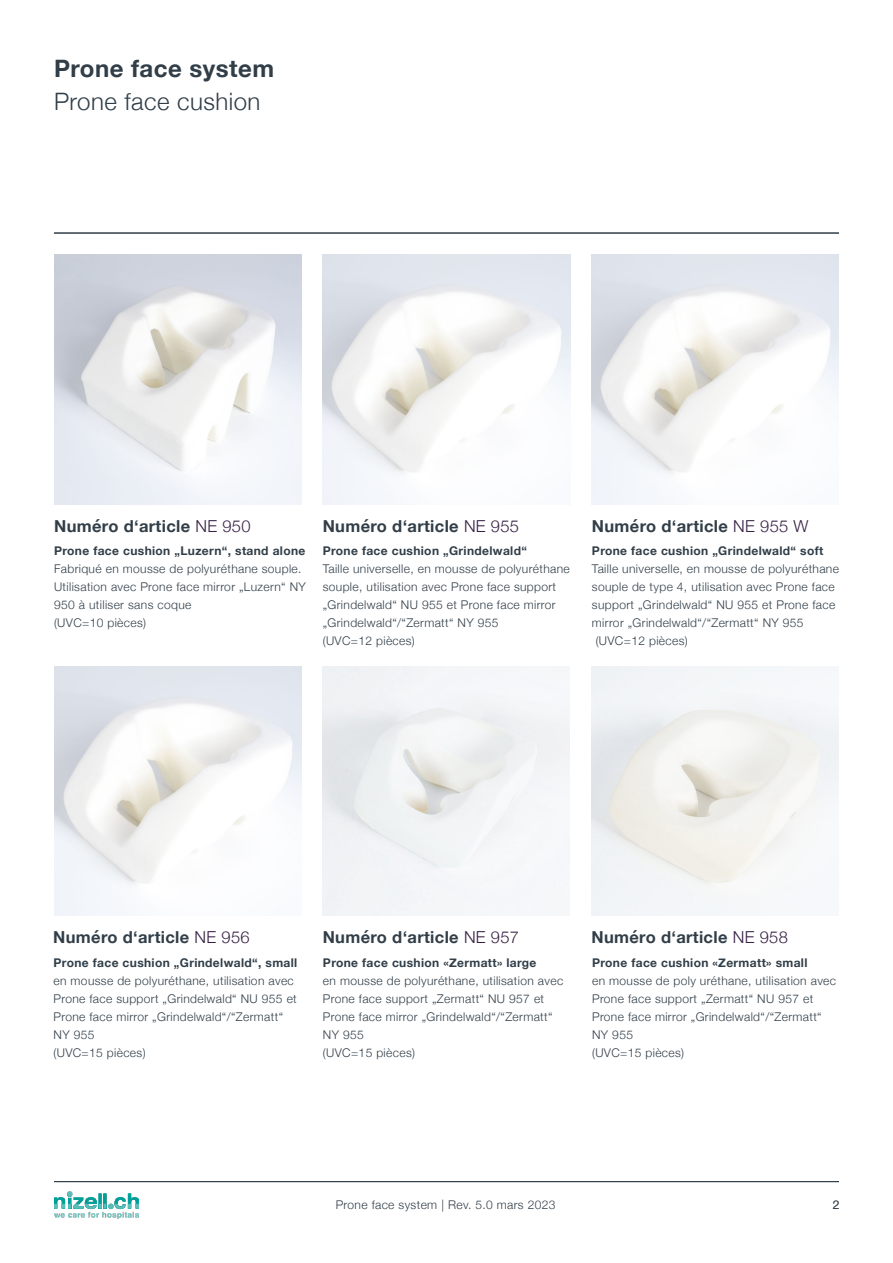
<style>
.page{position:relative;width:893px;height:1263px;background:#fff}
.page>*{position:absolute;margin:0;border:0;box-sizing:border-box;transform-origin:0 0}
.Untertitel{font:300 24px "Helvetica Neue";letter-spacing:.02em;color:#313e48}
.Überschrift{font:700 24px "Helvetica Neue";letter-spacing:.02em;color:#313e48}
.Fliesstext{font:700 16.5px "Helvetica Neue";letter-spacing:.02em;color:#313e48}
.Kleingeschriebenes{font:300 12px/18px "Helvetica Neue";letter-spacing:.03em;color:#313e48}
.Kleingeschriebenes-2{font:700 12px "Helvetica Neue";letter-spacing:.03em;color:#313e48}
.s1{font-weight:300;color:#372045}
.s2{font-weight:700}
</style>
<div class="page">
<hr style="left:54px;top:233px;width:785px;height:1px;background:#313e48">
<hr style="left:54px;top:1181px;width:785px;height:1px;background:#313e48">
<img style="left:54px;top:1191px;width:84px;height:27px">
<img style="left:54px;top:255px;width:247px;height:249px">
<img style="left:323px;top:255px;width:247px;height:249px">
<img style="left:592px;top:255px;width:247px;height:249px">
<img style="left:55px;top:666px;width:247px;height:250px">
<p class="Überschrift" style="left:54px;top:50px;width:222px">Prone face system</p>
<p class="Untertitel" style="left:54px;top:82px;width:208px">Prone face cushion</p>
<p class="Fliesstext" style="left:54px;top:513px;width:198px">Numéro d‘article <span class="s1">NE 950</span></p>
<p class="Fliesstext" style="left:323px;top:513px;width:198px">Numéro d‘article <span class="s1">NE 955</span></p>
<p class="Fliesstext" style="left:592px;top:513px;width:218px">Numéro d‘article <span class="s1">NE 955 W</span></p>
<p class="Kleingeschriebenes-2" style="left:54px;top:541px;width:253px">Prone face cushion „Luzern“, stand alone</p>
<p class="Kleingeschriebenes" style="left:54px;top:558px;width:253px">Fabriqué en mousse de polyuréthane souple.<br>Utilisation avec Prone face mirror „Luzern“ NY<br>950 à utiliser sans coque</p>
<p class="Kleingeschriebenes" style="left:54px;top:612px;width:94px">(UVC=10 pièces)</p>
<p class="Kleingeschriebenes-2" style="left:323px;top:541px;width:206px">Prone face cushion „Grindelwald“</p>
<p class="Kleingeschriebenes" style="left:323px;top:558px;width:249px">Taille universelle, en mousse de polyuréthane souple, utilisation avec Prone face support „Grindelwald“ NU 955 et Prone face mirror „Grindelwald“/“Zermatt“ NY 955</p>
<p class="Kleingeschriebenes" style="left:323px;top:630px;width:94px">(UVC=12 pièces)</p>
<p class="Kleingeschriebenes" style="left:592px;top:540px;width:249px"><span class="s2">Prone face cushion „Grindelwald“ soft </span>Taille universelle, en mousse de polyuréthane souple de type 4, utilisation avec Prone face support „Grindelwald“ NU 955 et Prone face mirror „Grindelwald“/“Zermatt“ NY 955</p>
<p class="Kleingeschriebenes" style="left:596px;top:630px;width:94px">(UVC=12 pièces)</p>
<p class="Fliesstext" style="left:53px;top:924px;width:198px">Numéro d‘article <span class="s1">NE 956</span></p>
<p class="Fliesstext" style="left:323px;top:924px;width:198px">Numéro d‘article <span class="s1">NE 957</span></p>
<p class="Fliesstext" style="left:591px;top:924px;width:198px">Numéro d‘article <span class="s1">NE 958</span></p>
<p class="Kleingeschriebenes-2" style="left:54px;top:954px;width:245px">Prone face cushion „Grindelwald“, small</p>
<p class="Kleingeschriebenes" style="left:54px;top:971px;width:245px">en mousse de polyuréthane, utilisation avec Prone face support „Grindelwald“ NU 955 et Prone face mirror „Grindelwald“/“Zermatt“ NY 955</p>
<p class="Kleingeschriebenes" style="left:54px;top:1043px;width:94px">(UVC=15 pièces)</p>
<p class="Kleingeschriebenes-2" style="left:323px;top:954px;width:215px">Prone face cushion «Zermatt» large</p>
<p class="Kleingeschriebenes" style="left:323px;top:971px;width:242px">en mousse de polyuréthane, utilisation avec Prone face support „Zermatt“ NU 957 et Prone face mirror „Grindelwald“/“Zermatt“ NY 955</p>
<p class="Kleingeschriebenes" style="left:323px;top:1043px;width:94px">(UVC=15 pièces)</p>
<p class="Kleingeschriebenes-2" style="left:592px;top:954px;width:217px">Prone face cushion «Zermatt» small</p>
<p class="Kleingeschriebenes" style="left:592px;top:971px;width:245px">en mousse de poly uréthane, utilisation avec Prone face support „Zermatt“ NU 957 et Prone face mirror „Grindelwald“/“Zermatt“ NY 955</p>
<p class="Kleingeschriebenes" style="left:592px;top:1043px;width:94px">(UVC=15 pièces)</p>
<p class="Kleingeschriebenes" style="left:336px;top:1195px;width:221px">Prone face system | Rev. 5.0 mars 2023</p>
<p class="Kleingeschriebenes" style="left:833px;top:1195px;width:8px">2</p>
</div>
